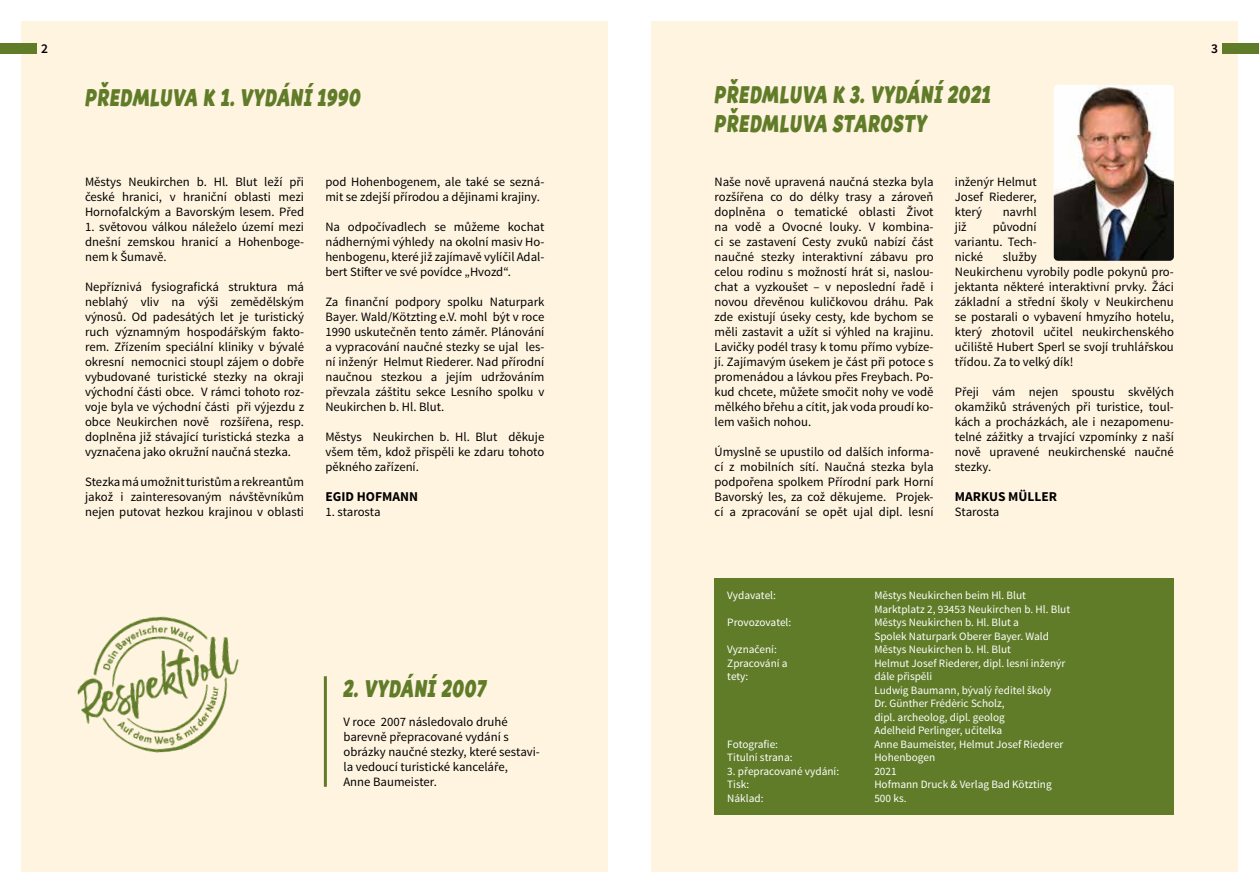
<style>
.page{position:relative;width:1259px;height:893px;background:#fff}
.page>*{position:absolute;margin:0;border:0;box-sizing:border-box;transform-origin:0 0}
.t1{font:24px/28.8px "Souses";letter-spacing:.04em;color:#607c29;scale:.7 1}
.t2{font:700 13.5px "Source Sans Pro";color:#000}
.t3{font:13.5px "Source Sans Variable";color:#000}
.t4{font:12.75px/15px "Source Sans Pro";color:#000;text-align:justify}
.t5{font:11.25px/13.5px "Source Sans Pro";color:#fff}
</style>
<div class="page">
<div style="left:651px;top:21px;width:586px;height:851px;background:#fff4e0"></div>
<div style="left:21px;top:21px;width:587px;height:851px;background:#fff4e0"></div>
<hr style="left:324px;top:676px;width:3px;height:111px;background:#607c29">
<img style="left:1053px;top:85px;width:121px;height:176px">
<img style="left:77px;top:616px;width:162px;height:137px">
<div style="left:714px;top:578px;width:460px;height:236px;background:#607c29"></div>
<div style="left:0;top:43px;width:37px;height:10px;background:#607c29"></div>
<div style="left:1222px;top:43px;width:37px;height:10px;background:#607c29"></div>
<p class="t3" style="left:41px;top:40px;width:8px">2</p>
<p class="t3" style="left:1211px;top:40px;width:8px">3</p>
<h1 class="t1" style="left:85px;top:84px;width:395px">PŘEDMLUVA K 1. VYDÁNÍ 1990</h1>
<p class="t4" style="left:85px;top:174px;width:220px">Městys Neukirchen b. Hl. Blut leží při české hranici, v hraniční oblasti mezi Hornofalckým a Bavorským lesem. Před</p>
<p class="t4" style="left:85px;top:219px;width:220px">1. světovou válkou náleželo území mezi dnešní zemskou hranicí a Hohenboge&shy;nem k Šumavě.</p>
<p class="t4" style="left:85px;top:279px;width:220px">Nepříznivá fysiografická struktura má neblahý vliv na výši zemědělským výnosů. Od padesátých let je turistický ruch významným hospodářským fakto&shy;rem. Zřízením speciální kliniky v bývalé okresní nemocnici stoupl zájem o dobře vybudované turistické stezky na okraji východní části obce. V rámci tohoto roz&shy;voje byla ve východní části při výjezdu z obce Neukirchen nově rozšířena, resp. doplněna již stávající turistická stezka a vyznačena jako okružní naučná stezka.</p>
<p class="t4" style="left:85px;top:474px;width:220px">Stezka má umožnit turistům a rekreantům jakož i zainteresovaným návštěvníkům nejen putovat hezkou krajinou v oblasti</p>
<p class="t4" style="left:325px;top:174px;width:220px">pod Hohenbogenem, ale také se sezná&shy;mit se zdejší přírodou a dějinami krajiny.</p>
<p class="t4" style="left:325px;top:219px;width:220px">Na odpočívadlech se můžeme kochat nádhernými výhledy na okolní masiv Ho&shy;henbogenu, které již zajímavě vylíčil Adal&shy;bert Stifter ve své povídce „Hvozd“.</p>
<p class="t4" style="left:325px;top:294px;width:220px">Za finanční podpory spolku Naturpark Bayer. Wald/Kötzting e.V. mohl být v roce 1990 uskutečněn tento záměr. Plánování a vypracování naučné stezky se ujal les&shy;ní inženýr Helmut Riederer. Nad přírodní naučnou stezkou a jejím udržováním převzala záštitu sekce Lesního spolku v Neukirchen b. Hl. Blut.</p>
<p class="t4" style="left:325px;top:429px;width:220px">Městys Neukirchen b. Hl. Blut děkuje všem těm, kdož přispěli ke zdaru tohoto pěkného zařízení.</p>
<p class="t2" style="left:325px;top:488px;width:94px">EGID HOFMANN</p>
<p class="t4" style="left:325px;top:504px;width:57px">1. starosta</p>
<h1 class="t1" style="left:343px;top:674px;width:205px">2. VYDÁNÍ 2007</h1>
<p class="t4" style="left:343px;top:714px;width:198px;text-align:left">V roce 2007 následovalo druhé barevně přepracované vydání s obrázky naučné stezky, které sestavi&shy;la vedoucí turistické kanceláře,<br>Anne Baumeister.</p>
<h1 class="t1" style="left:714px;top:80px;width:396px">PŘEDMLUVA K 3. VYDÁNÍ 2021<br>PŘEDMLUVA STAROSTY</h1>
<p class="t4" style="left:714px;top:174px;width:221px">Naše nově upravená naučná stezka byla rozšířena co do délky trasy a zároveň doplněna o tematické oblasti Život na vodě a Ovocné louky. V kombina&shy;ci se zastavení Cesty zvuků nabízí část naučné stezky interaktivní zábavu pro celou rodinu s možností hrát si, naslou&shy;chat a vyzkoušet – v neposlední řadě i novou dřevěnou kuličkovou dráhu. Pak zde existují úseky cesty, kde bychom se měli zastavit a užít si výhled na krajinu.<br>Lavičky podél trasy k tomu přímo vybíze&shy;jí. Zajímavým úsekem je část při potoce s promenádou a lávkou přes Freybach. Po&shy;kud chcete, můžete smočit nohy ve vodě mělkého břehu a cítit, jak voda proudí ko&shy;lem vašich nohou.</p>
<p class="t4" style="left:714px;top:444px;width:220px">Úmyslně se upustilo od dalších informa&shy;cí z mobilních sítí. Naučná stezka byla podpořena spolkem Přírodní park Horní Bavorský les, za což děkujeme. Projek&shy;cí a zpracování se opět ujal dipl. lesní</p>
<p class="t4" style="left:955px;top:174px;width:83px">inženýr Helmut Josef Riederer, který</p>
<p class="t4" style="left:1002px;top:204px;width:36px">navrhl</p>
<p class="t4" style="left:955px;top:219px;width:83px;text-indent:38px">původní variantu. Tech&shy;nické</p>
<p class="t4" style="left:955px;top:219px;width:13px">již</p>
<p class="t4" style="left:955px;top:249px;width:220px;text-align:left;text-indent:48px">služby<br>Neukirchenu vyrobily podle pokynů pro&shy;jektanta některé interaktivní prvky. Žáci základní a střední školy v Neukirchenu se postarali o vybavení hmyzího hotelu, který zhotovil učitel neukirchenského učiliště Hubert Sperl se svojí truhlářskou třídou. Za to velký dík!</p>
<p class="t4" style="left:955px;top:384px;width:220px">Přeji vám nejen spoustu skvělých okamžiků strávených při turistice, toul&shy;kách a procházkách, ale i nezapomenu&shy;telné zážitky a trvající vzpomínky z naší nově upravené neukirchenské naučné stezky.</p>
<p class="t2" style="left:955px;top:488px;width:104px">MARKUS MÜLLER</p>
<p class="t4" style="left:955px;top:504px;width:46px">Starosta</p>
<p class="t5" style="left:727px;top:589px;width:50px">Vydavatel:</p>
<p class="t5" style="left:874px;top:589px;width:197px">Městys Neukirchen beim Hl. Blut<br>Marktplatz 2, 93453 Neukirchen b. Hl. Blut</p>
<p class="t5" style="left:727px;top:616px;width:65px">Provozovatel:</p>
<p class="t5" style="left:874px;top:616px;width:176px">Městys Neukirchen b. Hl. Blut a<br>Spolek Naturpark Oberer Bayer. Wald</p>
<p class="t5" style="left:727px;top:643px;width:51px">Vyznačení:</p>
<p class="t5" style="left:874px;top:643px;width:138px">Městys Neukirchen b. Hl. Blut</p>
<p class="t5" style="left:727px;top:656px;width:62px">Zpracování a</p>
<p class="t5" style="left:874px;top:656px;width:192px">Helmut Josef Riederer, dipl. lesní inženýr</p>
<p class="t5" style="left:727px;top:670px;width:22px">tety:</p>
<p class="t5" style="left:874px;top:670px;width:179px">dále přispěli<br>Ludwig Baumann, bývalý ředitel školy<br>Dr. Günther Frédèric Scholz,<br>dipl. archeolog, dipl. geolog<br>Adelheid Perlinger, učitelka</p>
<p class="t5" style="left:727px;top:737px;width:52px">Fotografie:</p>
<p class="t5" style="left:874px;top:737px;width:191px">Anne Baumeister, Helmut Josef Riederer</p>
<p class="t5" style="left:727px;top:751px;width:67px">Titulní strana:</p>
<p class="t5" style="left:874px;top:751px;width:62px">Hohenbogen</p>
<p class="t5" style="left:727px;top:764px;width:113px">3. přepracované vydání:</p>
<p class="t5" style="left:874px;top:764px;width:24px">2021</p>
<p class="t5" style="left:727px;top:778px;width:23px">Tisk:</p>
<p class="t5" style="left:874px;top:778px;width:179px">Hofmann Druck &amp; Verlag Bad Kötzting</p>
<p class="t5" style="left:727px;top:791px;width:38px">Náklad:</p>
<p class="t5" style="left:874px;top:791px;width:34px">500 ks.</p>
</div>
